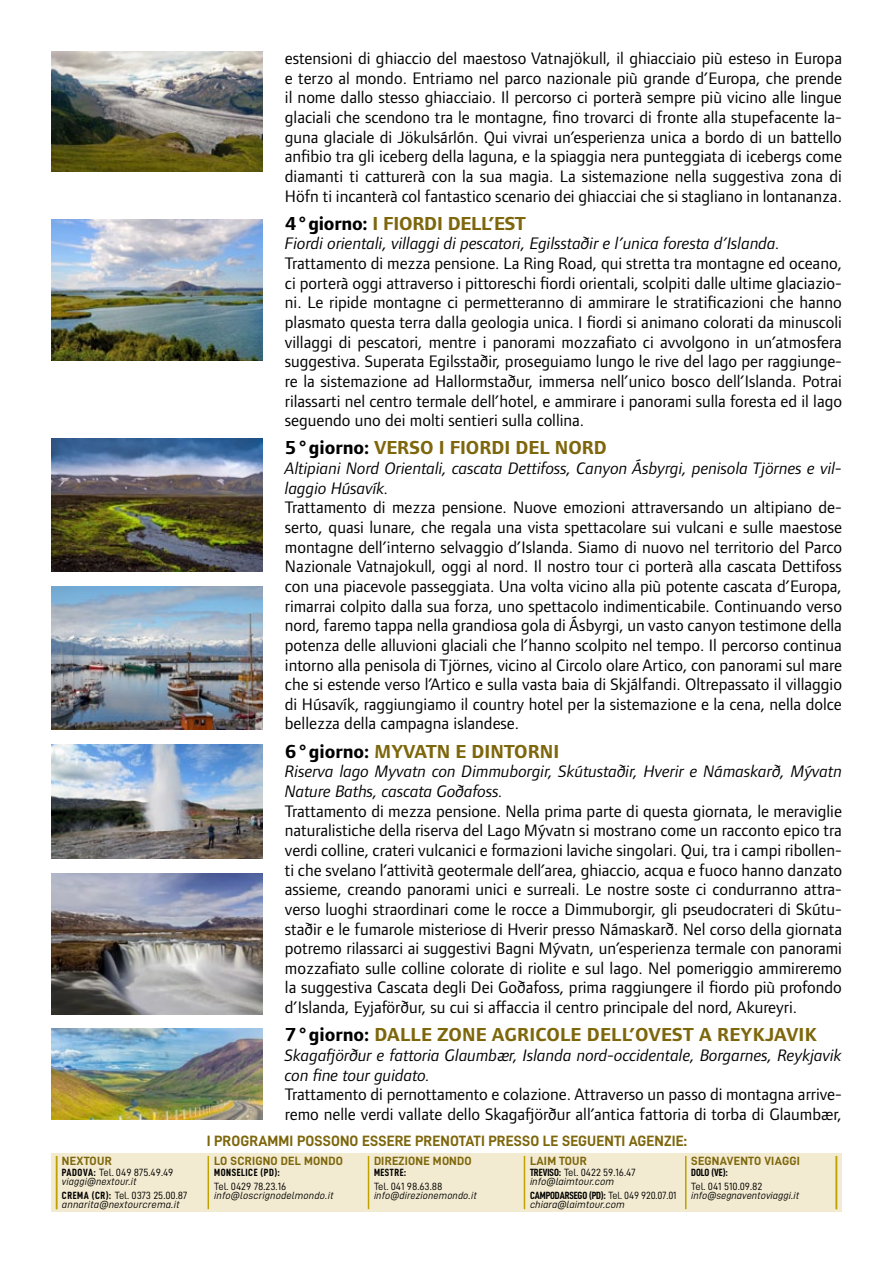
<style>
.page{position:relative;width:893px;height:1263px;background:#fff}
.page>*{position:absolute;margin:0;border:0;box-sizing:border-box;transform-origin:0 0}
.t1{font:700 19.5px "Foundry Form Sans OT2";color:#7d660b}
.t2{font:17.25px/19.6px "Foundry Form Sans OT2";color:#000;text-align:justify}
.t3{font:italic 17.25px/19.6px "Foundry Form Sans OT2";color:#000}
.t4{font:15px "D DIN Bold";letter-spacing:.01em;color:#7d660b}
.t5{font:12px "D DIN Bold";letter-spacing:.02em;color:#7d660b}
.t6{font:10.5px "D DIN Italic";letter-spacing:.01em;color:#000}
.t7{font:10.5px "D DIN";color:#000}
.t8{font:10.5px "D DIN Condensed Bold";color:#000}
.t9{font:10.5px "D DIN Condensed Bold";letter-spacing:.05em;color:#000}
.s1{font-family:"D DIN Condensed Bold"}
.s2{color:#000}
.s3{font-family:"D DIN"}
</style>
<div class="page">
<div style="left:51px;top:1153px;width:791px;height:59px;background:#f3ebd1"></div>
<hr style="left:56px;top:1156px;width:1px;height:53px;background:#bda200">
<hr style="left:524px;top:1156px;width:1px;height:53px;background:#bda200">
<hr style="left:685px;top:1156px;width:1px;height:53px;background:#bda200">
<hr style="left:836px;top:1156px;width:1px;height:53px;background:#bda200">
<hr style="left:368px;top:1156px;width:1px;height:53px;background:#bda200">
<hr style="left:208px;top:1156px;width:1px;height:53px;background:#bda200">
<img style="left:51px;top:51px;width:212px;height:120px">
<img style="left:51px;top:220px;width:212px;height:140px">
<img style="left:51px;top:438px;width:212px;height:133px">
<img style="left:51px;top:587px;width:212px;height:142px">
<img style="left:51px;top:873px;width:211px;height:141px">
<img style="left:51px;top:1028px;width:211px;height:91px">
<img style="left:51px;top:744px;width:211px;height:114px">
<p class="t5" style="left:62px;top:1154px;width:51px">NEXTOUR</p>
<p class="t7" style="left:62px;top:1167px;width:113px"><span class="s1">PADOVA:</span> Tel. 049 875.49.49</p>
<p class="t6" style="left:62px;top:1176px;width:76px">viaggi@nextour.it</p>
<p class="t7" style="left:62px;top:1189px;width:127px"><span class="s1">CREMA (CR):</span> Tel. 0373 25.00.87</p>
<p class="t6" style="left:62px;top:1198px;width:119px">annarita@nextourcrema.it</p>
<p class="t2" style="left:285px;top:47px;width:559px">estensioni di ghiaccio del maestoso Vatnajökull, il ghiacciaio più esteso in Europa e terzo al mondo. Entriamo nel parco nazionale più grande d’Europa, che prende il nome dallo stesso ghiacciaio. Il percorso ci porterà sempre più vicino alle lingue glaciali che scendono tra le montagne, fino trovarci di fronte alla stupefacente la&shy;guna glaciale di Jökulsárlón. Qui vivrai un’esperienza unica a bordo di un battello anfibio tra gli iceberg della laguna, e la spiaggia nera punteggiata di icebergs come diamanti ti catturerà con la sua magia. La sistemazione nella suggestiva zona di Höfn ti incanterà col fantastico scenario dei ghiacciai che si stagliano in lontananza.</p>
<p class="t1" style="left:285px;top:209px;width:243px"><span class="s2">4°giorno:</span> I FIORDI DELL’EST</p>
<p class="t3" style="left:285px;top:233px;width:497px">Fiordi orientali, villaggi di pescatori, Egilsstaðir e l’unica foresta d’Islanda.</p>
<p class="t2" style="left:285px;top:252px;width:559px">Trattamento di mezza pensione. La Ring Road, qui stretta tra montagne ed oceano, ci porterà oggi attraverso i pittoreschi fiordi orientali, scolpiti dalle ultime glaciazio&shy;ni. Le ripide montagne ci permetteranno di ammirare le stratificazioni che hanno plasmato questa terra dalla geologia unica. I fiordi si animano colorati da minuscoli villaggi di pescatori, mentre i panorami mozzafiato ci avvolgono in un’atmosfera suggestiva. Superata Egilsstaðir, proseguiamo lungo le rive del lago per raggiunge&shy;re la sistemazione ad Hallormstaður, immersa nell’unico bosco dell’Islanda. Potrai rilassarti nel centro termale dell’hotel, e ammirare i panorami sulla foresta ed il lago seguendo uno dei molti sentieri sulla collina.</p>
<p class="t1" style="left:285px;top:433px;width:324px"><span class="s2">5°giorno:</span> VERSO I FIORDI DEL NORD</p>
<p class="t3" style="left:285px;top:457px;width:559px">Altipiani Nord Orientali, cascata Dettifoss, Canyon Ásbyrgi, penisola Tjörnes e vil&shy;laggio Húsavík.</p>
<p class="t2" style="left:285px;top:497px;width:559px">Trattamento di mezza pensione. Nuove emozioni attraversando un altipiano de&shy;serto, quasi lunare, che regala una vista spettacolare sui vulcani e sulle maestose montagne dell’interno selvaggio d’Islanda. Siamo di nuovo nel territorio del Parco Nazionale Vatnajokull, oggi al nord. Il nostro tour ci porterà alla cascata Dettifoss con una piacevole passeggiata. Una volta vicino alla più potente cascata d’Europa, rimarrai colpito dalla sua forza, uno spettacolo indimenticabile. Continuando verso nord, faremo tappa nella grandiosa gola di Ásbyrgi, un vasto canyon testimone della potenza delle alluvioni glaciali che l’hanno scolpito nel tempo. Il percorso continua intorno alla penisola di Tjörnes, vicino al Circolo olare Artico, con panorami sul mare che si estende verso l’Artico e sulla vasta baia di Skjálfandi. Oltrepassato il villaggio di Húsavík, raggiungiamo il country hotel per la sistemazione e la cena, nella dolce bellezza della campagna islandese.</p>
<p class="t1" style="left:285px;top:737px;width:276px"><span class="s2">6°giorno:</span> MYVATN E DINTORNI</p>
<p class="t3" style="left:285px;top:761px;width:559px">Riserva lago Myvatn con Dimmuborgir, Skútustaðir, Hverir e Námaskarð, Mývatn<br>Nature Baths, cascata Goðafoss.</p>
<p class="t2" style="left:285px;top:800px;width:559px">Trattamento di mezza pensione. Nella prima parte di questa giornata, le meraviglie naturalistiche della riserva del Lago Mývatn si mostrano come un racconto epico tra verdi colline, crateri vulcanici e formazioni laviche singolari. Qui, tra i campi ribollen&shy;ti che svelano l’attività geotermale dell’area, ghiaccio, acqua e fuoco hanno danzato assieme, creando panorami unici e surreali. Le nostre soste ci condurranno attra&shy;verso luoghi straordinari come le rocce a Dimmuborgir, gli pseudocrateri di Skútu&shy;staðir e le fumarole misteriose di Hverir presso Námaskarð. Nel corso della giornata potremo rilassarci ai suggestivi Bagni Mývatn, un’esperienza termale con panorami mozzafiato sulle colline colorate di riolite e sul lago. Nel pomeriggio ammireremo la suggestiva Cascata degli Dei Goðafoss, prima raggiungere il fiordo più profondo d’Islanda, Eyjaförður, su cui si affaccia il centro principale del nord, Akureyri.</p>
<p class="t1" style="left:285px;top:1020px;width:534px"><span class="s2">7°giorno:</span> DALLE ZONE AGRICOLE DELL’OVEST A REYKJAVIK</p>
<p class="t3" style="left:285px;top:1044px;width:559px">Skagafjörður e fattoria Glaumbær, Islanda nord-occidentale, Borgarnes, Reykjavik con fine tour guidato.</p>
<p class="t2" style="left:285px;top:1083px;width:559px">Trattamento di pernottamento e colazione. Attraverso un passo di montagna arrive&shy;remo nelle verdi vallate dello Skagafjörður all’antica fattoria di torba di Glaumbær,</p>
<p class="t4" style="left:207px;top:1133px;width:482px">I PROGRAMMI POSSONO ESSERE PRENOTATI PRESSO LE SEGUENTI AGENZIE:</p>
<p class="t5" style="left:214px;top:1154px;width:130px">LO SCRIGNO DEL MONDO</p>
<p class="t9" style="left:214px;top:1167px;width:67px">MONSELICE (PD):</p>
<p class="t7" style="left:214px;top:1180px;width:74px">Tel. 0429 78.23.16</p>
<p class="t6" style="left:214px;top:1189px;width:121px">info@loscrignodelmondo.it</p>
<p class="t5" style="left:374px;top:1154px;width:99px">DIREZIONE MONDO</p>
<p class="t8" style="left:374px;top:1167px;width:34px">MESTRE:</p>
<p class="t7" style="left:374px;top:1180px;width:70px">Tel. 041 98.63.88</p>
<p class="t6" style="left:374px;top:1189px;width:104px">info@direzionemondo.it</p>
<p class="t5" style="left:530px;top:1154px;width:59px">LAIM TOUR</p>
<p class="t7" style="left:530px;top:1167px;width:107px"><span class="s1">TREVISO:</span> Tel. 0422 59.16.47</p>
<p class="t6" style="left:530px;top:1176px;width:86px">info@laimtour.com</p>
<p class="t8" style="left:530px;top:1189px;width:148px">CAMPODARSEGO (PD): <span class="s3">Tel. 049 920.07.01</span></p>
<p class="t6" style="left:530px;top:1198px;width:96px">chiara@laimtour.com</p>
<p class="t5" style="left:691px;top:1154px;width:110px">SEGNAVENTO VIAGGI</p>
<p class="t8" style="left:691px;top:1167px;width:38px">DOLO (VE):</p>
<p class="t7" style="left:691px;top:1180px;width:73px">Tel. 041 510.09.82</p>
<p class="t6" style="left:691px;top:1189px;width:110px">info@segnaventoviaggi.it</p>
</div>
